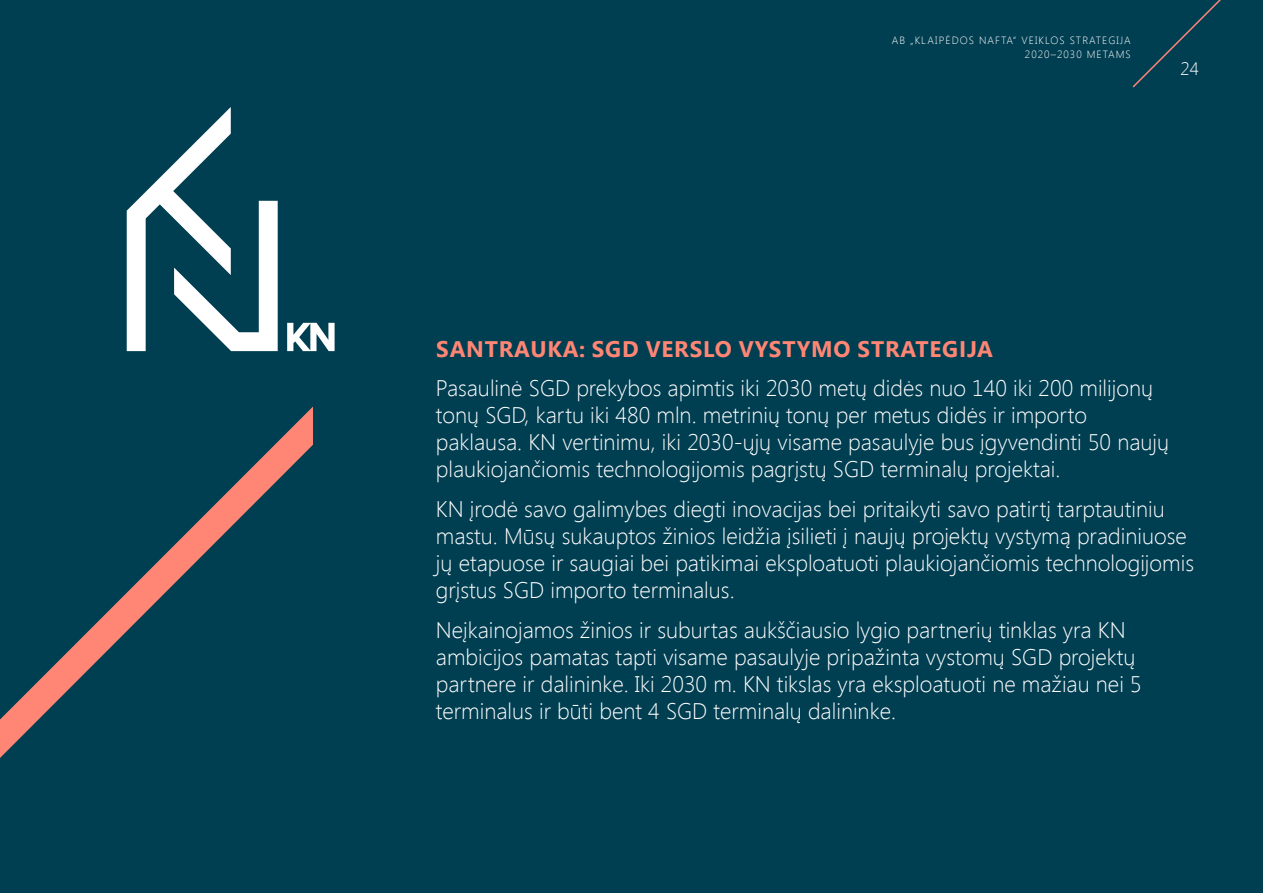
<style>
.page{position:relative;width:1263px;height:893px;background:#003e51}
.page>*{position:absolute;margin:0;border:0;box-sizing:border-box;transform-origin:0 0}
.HEADLINE{font:300 22.5px/27px "Segoe UI";color:#fff}
.HEADLINE-2{font:700 22.5px "Segoe UI";letter-spacing:.035em;color:#ff8674}
.t1{font:300 18px "Segoe UI";color:#fff}
.t2{font:300 10.5px/14.5px "Segoe UI";letter-spacing:.1em;color:#fff;text-align:right}
</style>
<div class="page">
<svg style="left:1132px;top:0;width:89px;height:88px"></svg>
<svg style="left:0;top:406px;width:313px;height:352px"></svg>
<svg style="left:287px;top:322px;width:48px;height:29px"></svg>
<svg style="left:127px;top:107px;width:151px;height:244px"></svg>
<p class="t2" style="left:892px;top:32px;width:240px">AB „KLAIPĖDOS NAFTA“ VEIKLOS STRATEGIJA<br>2020–2030 METAMS</p>
<p class="t1" style="left:1181px;top:56px;width:20px">24</p>
<p class="HEADLINE-2" style="left:436px;top:327px;width:558px">SANTRAUKA: SGD VERSLO VYSTYMO STRATEGIJA</p>
<p class="HEADLINE" style="left:436px;top:374px;width:735px">Pasaulinė SGD prekybos apimtis iki 2030 metų didės nuo 140 iki 200 milijonų tonų SGD, kartu iki 480 mln. metrinių tonų per metus didės ir importo paklausa. KN vertinimu, iki 2030-ųjų visame pasaulyje bus įgyvendinti 50 naujų plaukiojančiomis technologijomis pagrįstų SGD terminalų projektai.</p>
<p class="HEADLINE" style="left:436px;top:495px;width:760px">KN įrodė savo galimybes diegti inovacijas bei pritaikyti savo patirtį tarptautiniu mastu. Mūsų sukauptos žinios leidžia įsilieti į naujų projektų vystymą pradiniuose jų etapuose ir saugiai bei patikimai eksploatuoti plaukiojančiomis technologijomis grįstus SGD importo terminalus.</p>
<p class="HEADLINE" style="left:436px;top:616px;width:707px">Neįkainojamos žinios ir suburtas aukščiausio lygio partnerių tinklas yra KN ambicijos pamatas tapti visame pasaulyje pripažinta vystomų SGD projektų partnere ir dalininke. Iki 2030 m. KN tikslas yra eksploatuoti ne mažiau nei 5 terminalus ir būti bent 4 SGD terminalų dalininke.</p>
</div>
